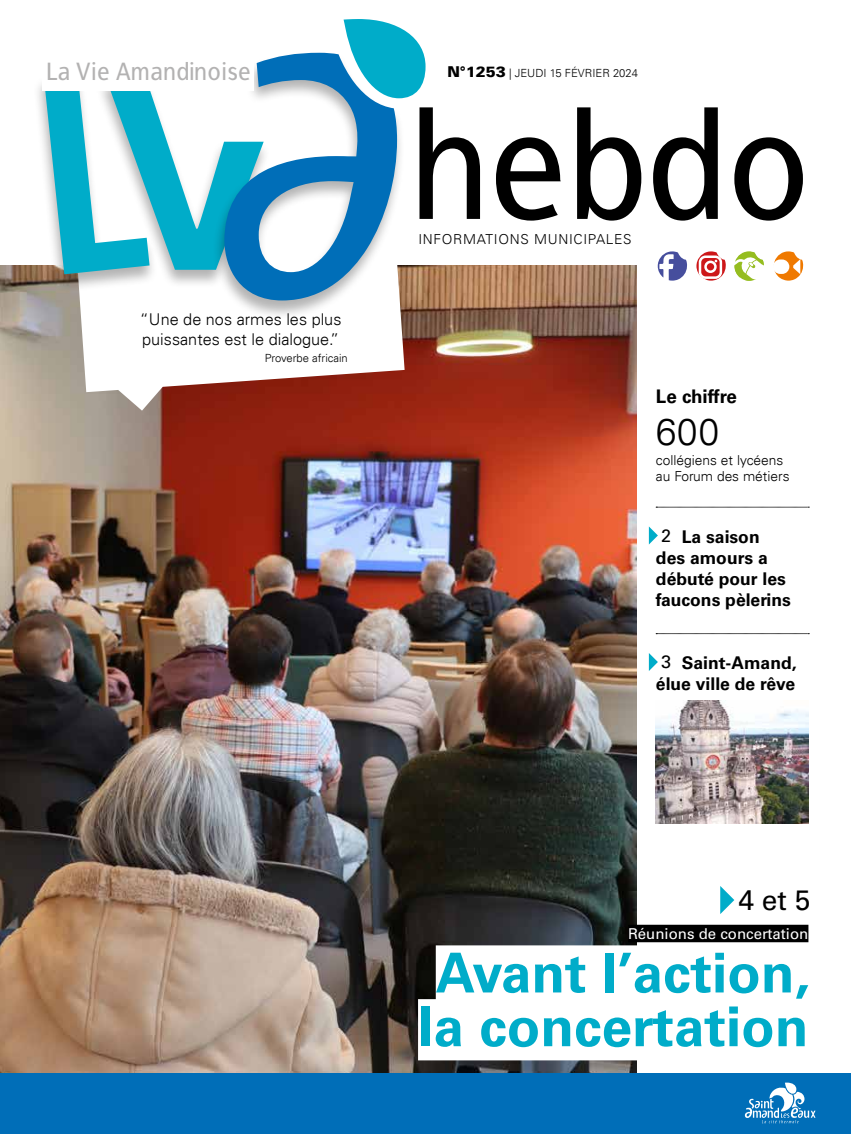
<style>
.page{position:relative;width:851px;height:1134px;background:#fff}
.page>*{position:absolute;margin:0;border:0;box-sizing:border-box;transform-origin:0 0}
.t1{font:154.75px "Francophil Sans";letter-spacing:.01em;color:#000}
.t2{font:700 55px/53.8px "Univers LT Std";color:#00acc9;text-align:center}
.t3{font:300 37.5px "Univers LT";color:#000}
.t4{font:28.12px "Univers LT Std";color:#000}
.t5{font:25px "Francophil Sans";letter-spacing:.02em;color:#b3b2b2}
.t6{font:700 18.75px "Univers LT Std";color:#000}
.t7{font:700 17.5px/21px "Univers LT Std";color:#000}
.t8{font:300 16.25px/19.5px "Univers LT";color:#000}
.t9{font:15px "Univers LT Std";color:#fff}
.t10{font:300 13.75px/16.5px "Univers LT";color:#000}
.t11{font:300 13.75px "Univers LT";letter-spacing:.05em;color:#000}
.t12{font:300 11.25px "Univers LT";color:#000}
.s1{font-family:"Univers 75";font-weight:900;font-size:15px}
.s2{font-weight:400;font-size:18px}
</style>
<div class="page">
<img style="left:0;top:266px;width:636px;height:807px">
<div style="left:628px;top:925px;width:180px;height:17px;background:#000"></div>
<div style="left:435px;top:945px;width:373px;height:62px;background:#fff"></div>
<div style="left:418px;top:999px;width:390px;height:61px;background:#fff"></div>
<svg style="left:656px;top:507px;width:153px;height:1px"></svg>
<svg style="left:656px;top:633px;width:153px;height:1px"></svg>
<svg style="left:648px;top:526px;width:9px;height:18px"></svg>
<svg style="left:648px;top:653px;width:9px;height:18px"></svg>
<img style="left:656px;top:701px;width:152px;height:123px">
<svg style="left:720px;top:886px;width:14px;height:28px"></svg>
<svg style="left:53px;top:289px;width:351px;height:103px"></svg>
<svg style="left:118px;top:366px;width:45px;height:45px"></svg>
<div style="left:32px;top:74px;width:126px;height:219px;background:#000;opacity:.3"></div>
<div style="left:95px;top:78px;width:176px;height:211px;background:#000;opacity:.3"></div>
<svg style="left:44px;top:90px;width:168px;height:184px"></svg>
<svg style="left:343px;top:19px;width:82px;height:79px"></svg>
<div style="left:212px;top:52px;width:193px;height:267px;background:#000;opacity:.3"></div>
<svg style="left:224px;top:53px;width:173px;height:247px"></svg>
<div style="left:43px;top:53px;width:211px;height:37px;background:#fff"></div>
<svg style="left:657px;top:251px;width:30px;height:30px"></svg>
<svg style="left:696px;top:251px;width:107px;height:30px"></svg>
<div style="left:0;top:1074px;width:850px;height:60px;background:#006eb8"></div>
<svg style="left:744px;top:1082px;width:71px;height:41px"></svg>
<h3 class="t5" style="left:46px;top:57px;width:206px">La Vie Amandinoise</h3>
<p class="t12" style="left:447px;top:66px;width:192px"><span class="s1">N°1253</span> | JEUDI 15 FÉVRIER 2024</p>
<p class="t8" style="left:140px;top:310px;width:203px">“Une de nos armes les plus puissantes est le dialogue.”</p>
<p class="t12" style="left:265px;top:351px;width:85px">Proverbe africain</p>
<h1 class="t1" style="left:409px;top:77px;width:401px">hebdo</h1>
<p class="t11" style="left:418px;top:231px;width:215px">INFORMATIONS MUNICIPALES</p>
<p class="t6" style="left:656px;top:386px;width:82px">Le chiffre</p>
<h3 class="t3" style="left:656px;top:409px;width:65px">600</h3>
<p class="t10" style="left:656px;top:452px;width:135px">collégiens et lycéens au Forum des métiers</p>
<p class="t7" style="left:656px;top:526px;width:136px"><span class="s2">2</span> La saison<br>des amours a débuté pour les faucons pèlerins</p>
<p class="t7" style="left:656px;top:653px;width:142px"><span class="s2">3</span> Saint-Amand, élue ville de rêve</p>
<h3 class="t4" style="left:738px;top:883px;width:73px">4 et 5</h3>
<p class="t9" style="left:628px;top:924px;width:182px">Réunions de concertation</p>
<h2 class="t2" style="left:418px;top:947px;width:393px">Avant l’action, la concertation</h2>
</div>
